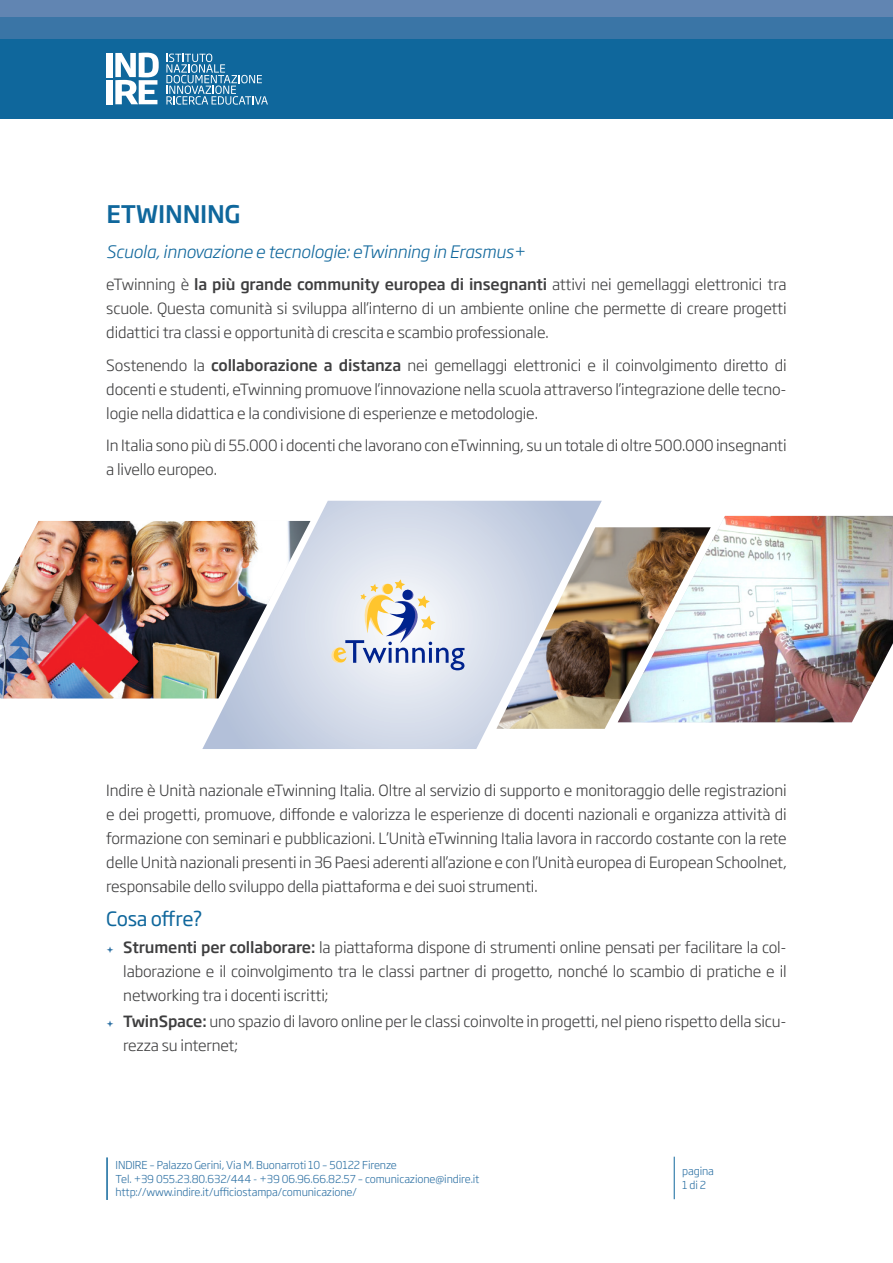
<style>
.page{position:relative;width:893px;height:1263px;background:#fff}
.page>*{position:absolute;margin:0;border:0;box-sizing:border-box;transform-origin:0 0}
.Titolo1{font:500 24px "Soho Gothic Pro";letter-spacing:-.01em;color:#0f679c}
.Titolo2{font:19.5px "Soho Gothic Pro";letter-spacing:-.025em;color:#0f679c}
.Sommario{font:italic 300 16.95px "Soho Gothic Pro";letter-spacing:-.01em;color:#0f679c}
.Corpo_del_testo{font:300 15.3px/24px "Soho Gothic Pro";letter-spacing:-.01em;color:#3e3e3f;text-align:justify}
.Info_bottom{font:300 10.8px "Soho Gothic Pro";letter-spacing:-.01em;color:#2c70a3}
.s1{font-weight:500}
</style>
<div class="page">
<hr style="left:106px;top:1157px;width:2px;height:43px;background:#0f679c">
<hr style="left:674px;top:1157px;width:1px;height:42px;background:#0f679c">
<div style="left:0;top:38px;width:893px;height:81px;background:#0f679c"></div>
<div style="left:0;top:17px;width:893px;height:21px;background:#3a75a6"></div>
<div style="left:0;top:0;width:893px;height:17px;background:#6185b2"></div>
<svg style="left:166px;top:54px;width:102px;height:51px"></svg>
<div style="left:106px;top:53px;width:6px;height:24px;background:#fff"></div>
<div style="left:106px;top:80px;width:6px;height:24px;background:#fff"></div>
<svg style="left:115px;top:53px;width:44px;height:51px"></svg>
<img style="left:0;top:521px;width:202px;height:177px">
<img style="left:711px;top:516px;width:182px;height:206px">
<svg style="left:202px;top:501px;width:400px;height:248px;background:#cfd0d9"></svg>
<svg style="left:331px;top:579px;width:133px;height:91px"></svg>
<img style="left:496px;top:527px;width:215px;height:202px">
<p class="Titolo1" style="left:106px;top:195px;width:136px">ETWINNING</p>
<p class="Sommario" style="left:106px;top:238px;width:420px">Scuola, innovazione e tecnologie: eTwinning in Erasmus+</p>
<p class="Corpo_del_testo" style="left:106px;top:272px;width:682px">eTwinning è <span class="s1">la più grande community europea di insegnanti</span> attivi nei gemellaggi elettronici tra scuole. Questa comunità si sviluppa all’interno di un ambiente online che permette di creare progetti didattici tra classi e opportunità di crescita e scambio professionale.</p>
<p class="Corpo_del_testo" style="left:106px;top:352px;width:682px">Sostenendo la <span class="s1">collaborazione a distanza</span> nei gemellaggi elettronici e il coinvolgimento diretto di docenti e studenti, eTwinning promuove l’innovazione nella scuola attraverso l’integrazione delle tecno&shy;logie nella didattica e la condivisione di esperienze e metodologie.</p>
<p class="Corpo_del_testo" style="left:106px;top:433px;width:682px">In Italia sono più di 55.000 i docenti che lavorano con eTwinning, su un totale di oltre 500.000 insegnanti a livello europeo.</p>
<p class="Corpo_del_testo" style="left:106px;top:777px;width:682px">Indire è Unità nazionale eTwinning Italia. Oltre al servizio di supporto e monitoraggio delle registrazioni e dei progetti, promuove, diffonde e valorizza le esperienze di docenti nazionali e organizza attività di formazione con seminari e pubblicazioni. L’Unità eTwinning Italia lavora in raccordo costante con la rete delle Unità nazionali presenti in 36 Paesi aderenti all’azione e con l’Unità europea di European Schoolnet, responsabile dello sviluppo della piattaforma e dei suoi strumenti.</p>
<p class="Titolo2" style="left:106px;top:904px;width:98px">Cosa offre?</p>
<p class="Corpo_del_testo" style="left:123px;top:934px;width:665px"><span class="s1">Strumenti per collaborare:</span> la piattaforma dispone di strumenti online pensati per facilitare la col&shy;laborazione e il coinvolgimento tra le classi partner di progetto, nonché lo scambio di pratiche e il networking tra i docenti iscritti;</p>
<p class="Corpo_del_testo" style="left:123px;top:1009px;width:665px"><span class="s1">TwinSpace:</span> uno spazio di lavoro online per le classi coinvolte in progetti, nel pieno rispetto della sicu&shy;rezza su internet;</p>
<p class="Info_bottom" style="left:116px;top:1157px;width:283px">INDIRE – Palazzo Gerini, Via M. Buonarroti 10 – 50122 Firenze</p>
<p class="Info_bottom" style="left:116px;top:1170px;width:365px">Tel. +39 055.23.80.632/444 - +39 06.96.66.82.57 – comunicazione@indire.it</p>
<p class="Info_bottom" style="left:116px;top:1184px;width:243px">http://www.indire.it/ufficiostampa/comunicazione/</p>
<p class="Info_bottom" style="left:682px;top:1163px;width:33px">pagina</p>
<p class="Info_bottom" style="left:682px;top:1176px;width:26px">1 di 2</p>
</div>
